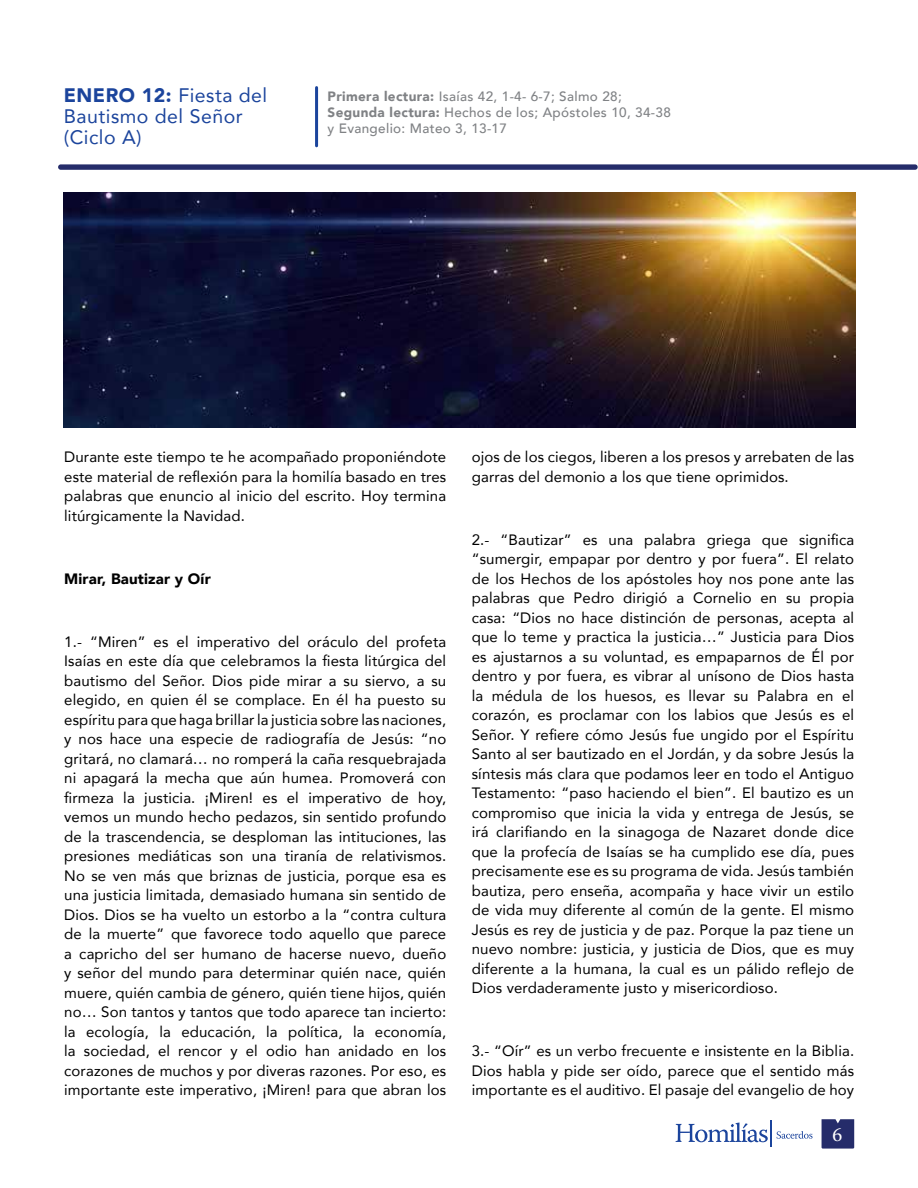
<style>
.page{position:relative;width:918px;height:1188px;background:#fff}
.page>*{position:absolute;margin:0;border:0;box-sizing:border-box;transform-origin:0 0}
.t1{font:19.5px/21px "Avenir";letter-spacing:.025em;color:#1b449c}
.t2{font:19.5px "Warnock Pro";color:#fff}
.t3{font:15px/19.5px "Avenir";letter-spacing:.01em;color:#000;text-align:justify}
.t4{font:900 15px "Avenir";letter-spacing:.01em;color:#000}
.t5{font:500 13.5px/16.2px "Avenir";letter-spacing:.025em;color:#808285}
.s1{font-weight:900}
</style>
<div class="page">
<svg style="left:822px;top:1119px;width:32px;height:30px"></svg>
<svg style="left:675px;top:1121px;width:138px;height:26px"></svg>
<div style="left:58px;top:164px;width:860px;height:6px;background:#252c6a;border-radius:3px"></div>
<hr style="left:315px;top:88px;width:3px;height:58px;background:#1b449c">
<img style="left:64px;top:192px;width:792px;height:236px">
<h1 class="t1" style="left:64px;top:84px;width:205px"><span class="s1">ENERO 12:</span> Fiesta del<br>Bautismo del Señor (Ciclo A)</h1>
<p class="t5" style="left:328px;top:88px;width:345px"><span class="s1">Primera lectura:</span> Isaías 42, 1-4- 6-7; Salmo 28;<br><span class="s1">Segunda lectura:</span> Hechos de los; Apóstoles 10, 34-38 y Evangelio: Mateo 3, 13-17</p>
<p class="t3" style="left:64px;top:447px;width:384px">Durante este tiempo te he acompañado proponiéndote este material de reflexión para la homilía basado en tres palabras que enuncio al inicio del escrito. Hoy termina litúrgicamente la Navidad.</p>
<p class="t4" style="left:64px;top:566px;width:148px">Mirar, Bautizar y Oír</p>
<p class="t3" style="left:64px;top:631px;width:384px">1.- “Miren” es el imperativo del oráculo del profeta Isaías en este día que celebramos la fiesta litúrgica del bautismo del Señor. Dios pide mirar a su siervo, a su elegido, en quien él se complace. En él ha puesto su espíritu para que haga brillar la justicia sobre las naciones, y nos hace una especie de radiografía de Jesús: “no gritará, no clamará… no romperá la caña resquebrajada ni apagará la mecha que aún humea. Promoverá con firmeza la justicia. ¡Miren! es el imperativo de hoy, vemos un mundo hecho pedazos, sin sentido profundo de la trascendencia, se desploman las intituciones, las presiones mediáticas son una tiranía de relativismos.<br>No se ven más que briznas de justicia, porque esa es una justicia limitada, demasiado humana sin sentido de Dios. Dios se ha vuelto un estorbo a la “contra cultura de la muerte” que favorece todo aquello que parece a capricho del ser humano de hacerse nuevo, dueño y señor del mundo para determinar quién nace, quién muere, quién cambia de género, quién tiene hijos, quién no… Son tantos y tantos que todo aparece tan incierto: la ecología, la educación, la política, la economía, la sociedad, el rencor y el odio han anidado en los corazones de muchos y por diveras razones. Por eso, es importante este imperativo, ¡Miren! para que abran los</p>
<p class="t3" style="left:472px;top:447px;width:384px">ojos de los ciegos, liberen a los presos y arrebaten de las garras del demonio a los que tiene oprimidos.</p>
<p class="t3" style="left:472px;top:529px;width:384px">2.- “Bautizar” es una palabra griega que significa “sumergir, empapar por dentro y por fuera”. El relato de los Hechos de los apóstoles hoy nos pone ante las palabras que Pedro dirigió a Cornelio en su propia casa: “Dios no hace distinción de personas, acepta al que lo teme y practica la justicia…” Justicia para Dios es ajustarnos a su voluntad, es empaparnos de Él por dentro y por fuera, es vibrar al unísono de Dios hasta la médula de los huesos, es llevar su Palabra en el corazón, es proclamar con los labios que Jesús es el Señor. Y refiere cómo Jesús fue ungido por el Espíritu Santo al ser bautizado en el Jordán, y da sobre Jesús la síntesis más clara que podamos leer en todo el Antiguo Testamento: “paso haciendo el bien”. El bautizo es un compromiso que inicia la vida y entrega de Jesús, se irá clarifiando en la sinagoga de Nazaret donde dice que la profecía de Isaías se ha cumplido ese día, pues precisamente ese es su programa de vida. Jesús también bautiza, pero enseña, acompaña y hace vivir un estilo de vida muy diferente al común de la gente. El mismo Jesús es rey de justicia y de paz. Porque la paz tiene un nuevo nombre: justicia, y justicia de Dios, que es muy diferente a la humana, la cual es un pálido reflejo de Dios verdaderamente justo y misericordioso.</p>
<p class="t3" style="left:472px;top:1041px;width:384px">3.- “Oír” es un verbo frecuente e insistente en la Biblia.<br>Dios habla y pide ser oído, parece que el sentido más importante es el auditivo. El pasaje del evangelio de hoy</p>
<h1 class="t2" style="left:832px;top:1123px;width:11px">6</h1>
</div>
